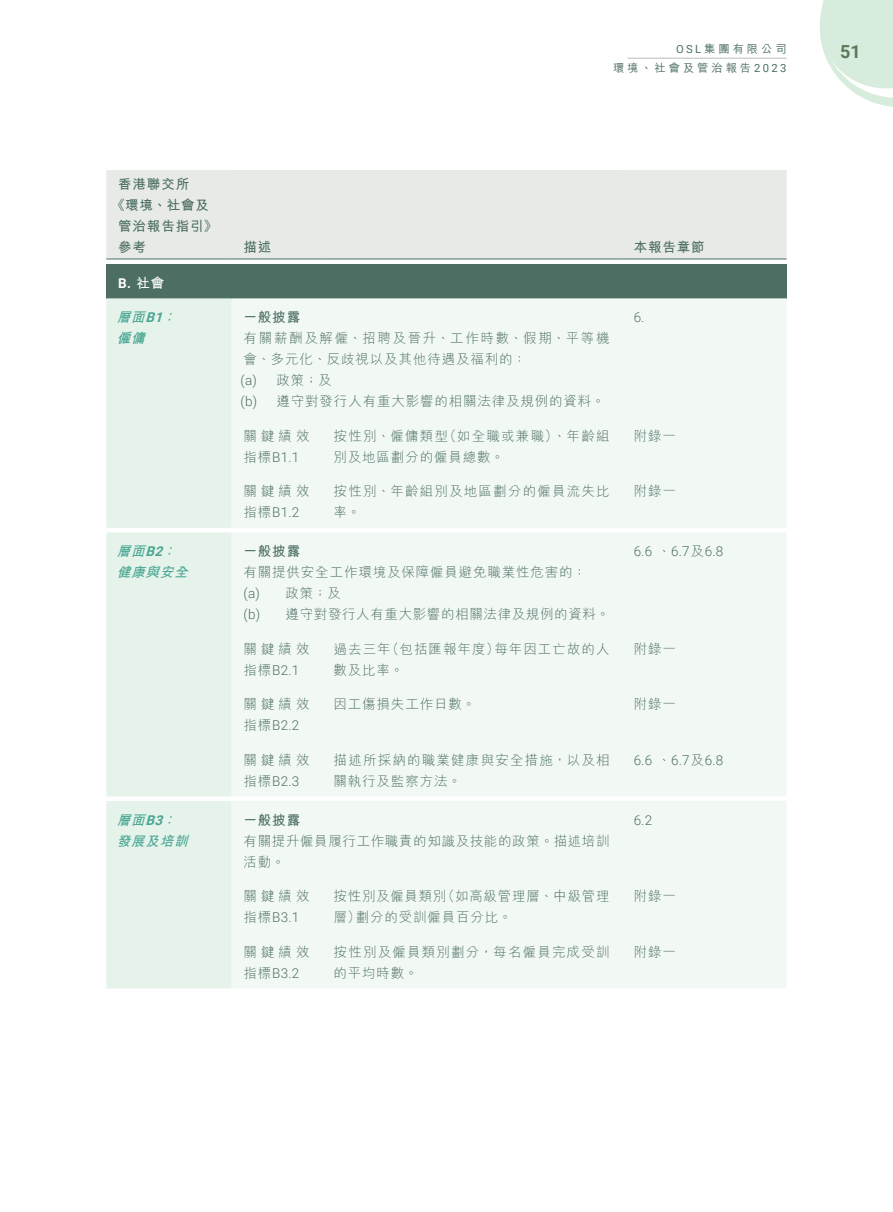
<style>
.page{position:relative;width:893px;height:1212px;background:#fff}
.page>*{position:absolute;margin:0;border:0;box-sizing:border-box;transform-origin:0 0}
.t1{font:700 18px "Roboto";color:#587959}
._01_Body_Text{font:300 13.5px/21px "M Hei HK";letter-spacing:.06em;color:#4d6f63}
._01_Body_Text-2{font:300 13.5px/21px "M Hei HK";letter-spacing:.09em;color:#4d6f63}
._01_Body_Text-3{font:300 13.5px/21px "M Hei HK";letter-spacing:.125em;color:#4d6f63}
._15_Table_Stub{font:italic 700 13.5px/21px "M Hei HK";color:#48a693}
._01_Body_Text-4{font:300 13.5px "Roboto";color:#4d6f63}
._15_Table_Stub-2{font:700 13.5px "M Hei HK";letter-spacing:.06em;color:#4d6f63}
._01_Body_Text-5{font:700 13.5px "M Hei HK";letter-spacing:.06em;color:#4d6f63}
._15_Table_Stub-3{font:700 13.5px "Roboto";color:#fff}
.t2{font:500 11.25px "M Hei HK";letter-spacing:.265em;color:#4d6f63}
.s1{font-family:"Roboto";font-weight:400}
.s2{font-family:"M Hei HK"}
.s3{font-family:"Roboto"}
</style>
<div class="page">
<svg style="left:819px;top:0;width:74px;height:107px"></svg>
<hr style="left:628px;top:58px;width:159px;height:1px;background:#bcbdc0">
<div style="left:106px;top:170px;width:681px;height:89px;background:#e8eae7"></div>
<div style="left:232px;top:170px;width:390px;height:84px;background:#e8eae7"></div>
<div style="left:106px;top:264px;width:681px;height:34px;background:#4d6f63"></div>
<div style="left:106px;top:298px;width:126px;height:690px;background:#e6f3ea"></div>
<div style="left:232px;top:298px;width:555px;height:690px;background:#f2f9f5"></div>
<hr style="left:106px;top:259px;width:126px;height:1px;background:#4d6f63">
<hr style="left:232px;top:259px;width:90px;height:1px;background:#4d6f63">
<hr style="left:322px;top:259px;width:300px;height:1px;background:#4d6f63">
<hr style="left:622px;top:259px;width:165px;height:1px;background:#4d6f63">
<p class="t2" style="left:676px;top:41px;width:112px"><span class="s1">OSL</span>集團有限公司</p>
<h1 class="t1" style="left:840px;top:39px;width:22px">51</h1>
<p class="t2" style="left:613px;top:60px;width:175px">環境、社會及管治報告<span class="s1">2023</span></p>
<p class="_15_Table_Stub-2" style="left:118px;top:175px;width:72px">香港聯交所</p>
<p class="_15_Table_Stub-2" style="left:112px;top:196px;width:99px">《環境、社會及</p>
<p class="_15_Table_Stub-2" style="left:118px;top:217px;width:100px">管治報告指引》</p>
<p class="_15_Table_Stub-2" style="left:118px;top:238px;width:29px">參考</p>
<p class="_01_Body_Text-5" style="left:244px;top:238px;width:29px">描述</p>
<p class="_01_Body_Text-5" style="left:634px;top:238px;width:72px">本報告章節</p>
<p class="_15_Table_Stub-3" style="left:118px;top:273px;width:47px">B. <span class="s2">社會</span></p>
<p class="_15_Table_Stub" style="left:117px;top:306px;width:65px">層面<span class="s3">B1</span>：僱傭</p>
<p class="_01_Body_Text-5" style="left:244px;top:307px;width:58px">一般披露</p>
<p class="_01_Body_Text-4" style="left:634px;top:308px;width:12px">6.</p>
<p class="_01_Body_Text-3" style="left:244px;top:327px;width:368px">有關薪酬及解僱、招聘及晉升、工作時數、假期、平等機會、多元化、反歧視以及其他待遇及福利的：</p>
<p class="_01_Body_Text" style="left:241px;top:369px;width:93px"><span class="s3">(a)</span> 政策；及</p>
<p class="_01_Body_Text" style="left:241px;top:390px;width:366px"><span class="s3">(b)</span> 遵守對發行人有重大影響的相關法律及規例的資料。</p>
<p class="_01_Body_Text" style="left:244px;top:425px;width:67px">關鍵績效指標<span class="s3">B1.1</span></p>
<p class="_01_Body_Text-2" style="left:334px;top:425px;width:277px">按性別、僱傭類型（如全職或兼職）、年齡組別及地區劃分的僱員總數。</p>
<p class="_01_Body_Text" style="left:634px;top:425px;width:44px">附錄一</p>
<p class="_01_Body_Text" style="left:244px;top:480px;width:67px">關鍵績效指標<span class="s3">B1.2</span></p>
<p class="_01_Body_Text-2" style="left:334px;top:480px;width:278px">按性別、年齡組別及地區劃分的僱員流失比率。</p>
<p class="_01_Body_Text" style="left:634px;top:480px;width:44px">附錄一</p>
<p class="_15_Table_Stub" style="left:117px;top:540px;width:77px">層面<span class="s3">B2</span>：健康與安全</p>
<p class="_01_Body_Text-5" style="left:244px;top:541px;width:58px">一般披露</p>
<p class="_01_Body_Text" style="left:244px;top:561px;width:344px">有關提供安全工作環境及保障僱員避免職業性危害的：</p>
<p class="_01_Body_Text" style="left:244px;top:582px;width:99px"><span class="s3">(a)</span> 政策；及</p>
<p class="_01_Body_Text" style="left:244px;top:603px;width:367px"><span class="s3">(b)</span> 遵守對發行人有重大影響的相關法律及規例的資料。</p>
<p class="_01_Body_Text-4" style="left:634px;top:542px;width:91px">6.6 <span class="s2">、</span>6.7<span class="s2">及</span>6.8</p>
<p class="_01_Body_Text" style="left:244px;top:638px;width:67px">關鍵績效指標<span class="s3">B2.1</span></p>
<p class="_01_Body_Text" style="left:334px;top:638px;width:277px">過去三年（包括匯報年度）每年因工亡故的人數及比率。</p>
<p class="_01_Body_Text" style="left:634px;top:638px;width:44px">附錄一</p>
<p class="_01_Body_Text" style="left:244px;top:693px;width:67px">關鍵績效指標<span class="s3">B2.2</span></p>
<p class="_01_Body_Text" style="left:334px;top:693px;width:143px">因工傷損失工作日數。</p>
<p class="_01_Body_Text" style="left:634px;top:693px;width:44px">附錄一</p>
<p class="_01_Body_Text" style="left:244px;top:749px;width:67px">關鍵績效指標<span class="s3">B2.3</span></p>
<p class="_01_Body_Text-2" style="left:334px;top:749px;width:278px">描述所採納的職業健康與安全措施，以及相關執行及監察方法。</p>
<p class="_01_Body_Text-4" style="left:634px;top:750px;width:91px">6.6 <span class="s2">、</span>6.7<span class="s2">及</span>6.8</p>
<p class="_15_Table_Stub" style="left:117px;top:808px;width:77px">層面<span class="s3">B3</span>：發展及培訓</p>
<p class="_01_Body_Text-5" style="left:244px;top:810px;width:58px">一般披露</p>
<p class="_01_Body_Text" style="left:244px;top:830px;width:367px">有關提升僱員履行工作職責的知識及技能的政策。描述培訓活動。</p>
<p class="_01_Body_Text-4" style="left:634px;top:810px;width:20px">6.2</p>
<p class="_01_Body_Text" style="left:244px;top:885px;width:67px">關鍵績效指標<span class="s3">B3.1</span></p>
<p class="_01_Body_Text" style="left:334px;top:885px;width:277px">按性別及僱員類別（如高級管理層、中級管理層）劃分的受訓僱員百分比。</p>
<p class="_01_Body_Text" style="left:634px;top:885px;width:44px">附錄一</p>
<p class="_01_Body_Text" style="left:244px;top:941px;width:67px">關鍵績效指標<span class="s3">B3.2</span></p>
<p class="_01_Body_Text-2" style="left:334px;top:941px;width:278px">按性別及僱員類別劃分，每名僱員完成受訓的平均時數。</p>
<p class="_01_Body_Text" style="left:634px;top:941px;width:44px">附錄一</p>
</div>
